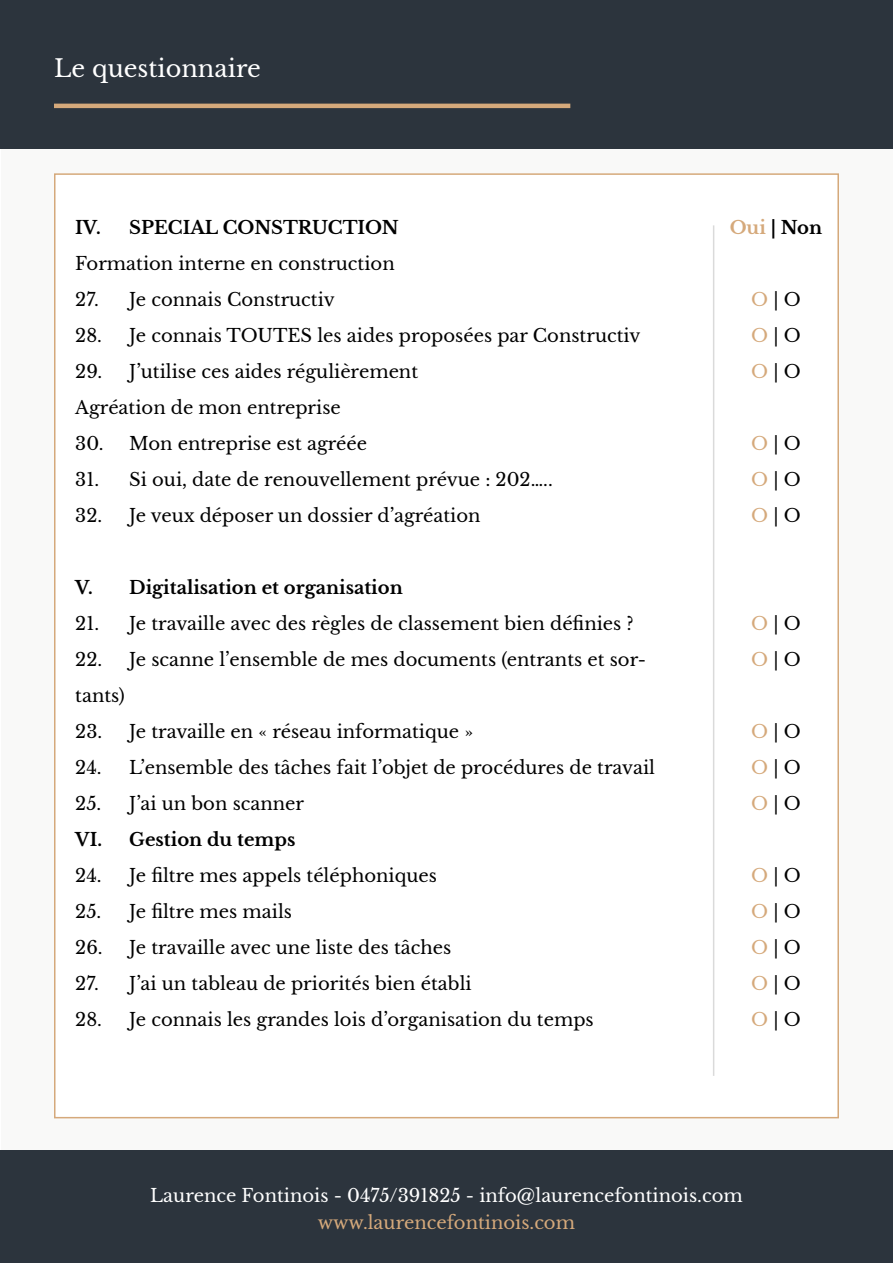
<style>
.page{position:relative;width:893px;height:1263px;background:#fff}
.page>*{position:absolute;margin:0;border:0;box-sizing:border-box;transform-origin:0 0}
.t1{font:24px "Libre Baskerville";color:#fff}
.t2{font:18px/36px "Libre Baskerville";color:#000;text-align:justify}
.t3{font:700 18px "Libre Baskerville";color:#000}
.t4{font:18px "Libre Baskerville";color:#fff}
.t5{font:18px "Libre Baskerville";color:#d5a97b}
.s1{color:#d5a97b}
</style>
<div class="page">
<div style="left:2px;top:0;width:891px;height:1263px;background:#f9f9f8"></div>
<div style="left:0;top:1150px;width:893px;height:113px;background:#2c343d"></div>
<div style="left:54px;top:173px;width:785px;height:945px;background:#fff;border:2px solid #d5a97b"></div>
<div style="left:0;top:0;width:893px;height:149px;background:#2c343d"></div>
<hr style="left:54px;top:104px;width:516px;height:4px;background:#d5a97b">
<hr style="left:713px;top:225px;width:1px;height:851px;background:#dadada">
<h1 class="t1" style="left:54px;top:54px;width:208px">Le questionnaire</h1>
<p class="t3" style="left:75px;top:217px;width:325px">IV. SPECIAL CONSTRUCTION</p>
<p class="t2" style="left:75px;top:246px;width:321px">Formation interne en construction</p>
<p class="t2" style="left:75px;top:282px;width:261px">27. Je connais Constructiv</p>
<p class="t2" style="left:75px;top:318px;width:567px">28. Je connais TOUTES les aides proposées par Constructiv</p>
<p class="t2" style="left:75px;top:354px;width:344px">29. J’utilise ces aides régulièrement<br>Agréation de mon entreprise</p>
<p class="t2" style="left:75px;top:426px;width:293px">30. Mon entreprise est agréée</p>
<p class="t2" style="left:75px;top:462px;width:479px">31. Si oui, date de renouvellement prévue : 202…..</p>
<p class="t2" style="left:75px;top:498px;width:407px">32. Je veux déposer un dossier d’agréation</p>
<p class="t3" style="left:75px;top:577px;width:329px">V. Digitalisation et organisation</p>
<p class="t2" style="left:75px;top:606px;width:560px">21. Je travaille avec des règles de classement bien définies ?</p>
<p class="t2" style="left:75px;top:642px;width:572px">22. Je scanne l’ensemble de mes documents (entrants et sor&shy;tants)</p>
<p class="t2" style="left:75px;top:714px;width:399px">23. Je travaille en « réseau informatique »</p>
<p class="t2" style="left:75px;top:750px;width:581px">24. L’ensemble des tâches fait l’objet de procédures de travail</p>
<p class="t2" style="left:75px;top:786px;width:230px">25. J’ai un bon scanner</p>
<p class="t3" style="left:75px;top:829px;width:222px">VI. Gestion du temps</p>
<p class="t2" style="left:75px;top:858px;width:363px">24. Je filtre mes appels téléphoniques</p>
<p class="t2" style="left:75px;top:894px;width:218px">25. Je filtre mes mails</p>
<p class="t2" style="left:75px;top:930px;width:378px">26. Je travaille avec une liste des tâches</p>
<p class="t2" style="left:75px;top:966px;width:398px">27. J’ai un tableau de priorités bien établi</p>
<p class="t2" style="left:75px;top:1002px;width:520px">28. Je connais les grandes lois d’organisation du temps</p>
<p class="t3" style="left:730px;top:217px;width:94px"><span class="s1">Oui</span> | Non</p>
<p class="t2" style="left:751px;top:282px;width:51px"><span class="s1">O</span> | O <span class="s1">O</span> | O <span class="s1">O</span> | O</p>
<p class="t2" style="left:751px;top:426px;width:51px"><span class="s1">O</span> | O <span class="s1">O</span> | O <span class="s1">O</span> | O</p>
<p class="t2" style="left:751px;top:606px;width:51px"><span class="s1">O</span> | O<br><span class="s1">O</span> | O</p>
<p class="t2" style="left:751px;top:714px;width:51px"><span class="s1">O</span> | O <span class="s1">O</span> | O <span class="s1">O</span> | O</p>
<p class="t2" style="left:751px;top:858px;width:51px"><span class="s1">O</span> | O <span class="s1">O</span> | O <span class="s1">O</span> | O <span class="s1">O</span> | O <span class="s1">O</span> | O</p>
<p class="t4" style="left:150px;top:1184px;width:594px">Laurence Fontinois - 0475/391825 - info@laurencefontinois.com</p>
<p class="t5" style="left:318px;top:1211px;width:259px">www.laurencefontinois.com</p>
</div>
